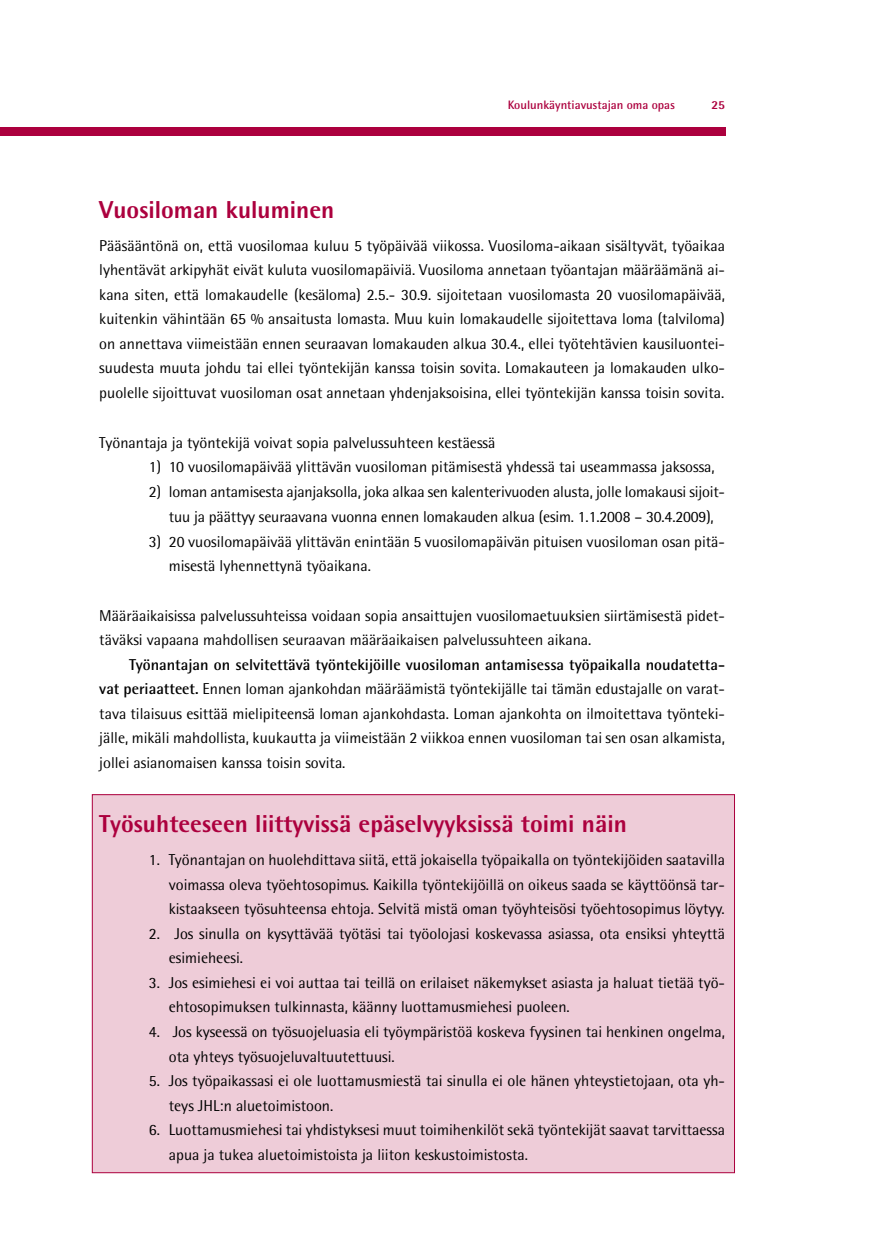
<style>
.page{position:relative;width:874px;height:1241px;background:#fff}
.page>*{position:absolute;margin:0;border:0;box-sizing:border-box;transform-origin:0 0}
.Otsikko_2{font:800 24.5px "Rotis Semi Sans";color:#ac003e}
.Luettelo{font:15.75px/24.5px "Rotis Semi Sans";color:#000}
.Leipis_eka_kpl{font:15.75px/24.5px "Rotis Semi Sans";color:#000;text-align:justify}
.Leipis{font:15.75px/24.5px "Rotis Semi Sans";color:#000;text-align:justify}
.t1{font:700 12.25px "Rotis Semi Sans";color:#ac003e}
.t2{font:800 12.25px "Rotis Semi Sans";color:#ac003e}
.s1{font-weight:700}
</style>
<div class="page">
<div style="left:0;top:127px;width:724px;height:8px;background:#ac003e"></div>
<div style="left:92px;top:794px;width:642px;height:378px;background:#eeccd8"></div>
<p class="t1" style="left:507px;top:97px;width:169px">Koulunkäyntiavustajan oma opas</p>
<p class="t2" style="left:711px;top:97px;width:15px">25</p>
<p class="Otsikko_2" style="left:99px;top:194px;width:236px">Vuosiloman kuluminen</p>
<p class="Leipis_eka_kpl" style="left:99px;top:233px;width:627px">Pääsääntönä on, että vuosilomaa kuluu 5 työpäivää viikossa. Vuosiloma-aikaan sisältyvät, työaikaa lyhentävät arkipyhät eivät kuluta vuosilomapäiviä. Vuosiloma annetaan työantajan määräämänä ai&shy;kana siten, että lomakaudelle (kesäloma) 2.5.- 30.9. sijoitetaan vuosilomasta 20 vuosilomapäivää, kuitenkin vähintään 65 % ansaitusta lomasta. Muu kuin lomakaudelle sijoitettava loma (talviloma) on annettava viimeistään ennen seuraavan lomakauden alkua 30.4., ellei työtehtävien kausiluontei&shy;suudesta muuta johdu tai ellei työntekijän kanssa toisin sovita. Lomakauteen ja lomakauden ulko&shy;puolelle sijoittuvat vuosiloman osat annetaan yhdenjaksoisina, ellei työntekijän kanssa toisin sovita.</p>
<p class="Leipis_eka_kpl" style="left:99px;top:430px;width:397px">Työnantaja ja työntekijä voivat sopia palvelussuhteen kestäessä</p>
<p class="Luettelo" style="left:149px;top:454px;width:567px">1) 10 vuosilomapäivää ylittävän vuosiloman pitämisestä yhdessä tai useammassa jaksossa,</p>
<p class="Luettelo" style="left:149px;top:478px;width:577px;line-height:25.2px;text-align:center">2) loman antamisesta ajanjaksolla, joka alkaa sen kalenterivuoden alusta, jolle lomakausi sijoit&shy;tuu ja päättyy seuraavana vuonna ennen lomakauden alkua (esim. 1.1.2008 – 30.4.2009),</p>
<p class="Luettelo" style="left:169px;top:528px;width:557px;text-indent:-20px">3) 20 vuosilomapäivää ylittävän enintään 5 vuosilomapäivän pituisen vuosiloman osan pitä&shy;misestä lyhennettynä työaikana.</p>
<p class="Leipis_eka_kpl" style="left:99px;top:603px;width:627px">Määräaikaisissa palvelussuhteissa voidaan sopia ansaittujen vuosilomaetuuksien siirtämisestä pidet&shy;täväksi vapaana mahdollisen seuraavan määräaikaisen palvelussuhteen aikana.</p>
<p class="Leipis" style="left:99px;top:652px;width:627px;text-indent:30px"><span class="s1">Työnantajan on selvitettävä työntekijöille vuosiloman antamisessa työpaikalla noudatetta&shy;vat periaatteet.</span> Ennen loman ajankohdan määräämistä työntekijälle tai tämän edustajalle on varat&shy;tava tilaisuus esittää mielipiteensä loman ajankohdasta. Loman ajankohta on ilmoitettava työnteki&shy;jälle, mikäli mahdollista, kuukautta ja viimeistään 2 viikkoa ennen vuosiloman tai sen osan alkamista, jollei asianomaisen kanssa toisin sovita.</p>
<p class="Otsikko_2" style="left:99px;top:808px;width:529px">Työsuhteeseen liittyvissä epäselvyyksissä toimi näin</p>
<p class="Luettelo" style="left:169px;top:847px;width:557px;text-align:justify;text-indent:-20px">1. Työnantajan on huolehdittava siitä, että jokaisella työpaikalla on työntekijöiden saatavilla voimassa oleva työehtosopimus. Kaikilla työntekijöillä on oikeus saada se käyttöönsä tar&shy;kistaakseen työsuhteensa ehtoja. Selvitä mistä oman työyhteisösi työehtosopimus löytyy.</p>
<p class="Luettelo" style="left:169px;top:921px;width:557px;text-indent:-20px">2. Jos sinulla on kysyttävää työtäsi tai työolojasi koskevassa asiassa, ota ensiksi yhteyttä esimieheesi.</p>
<p class="Luettelo" style="left:169px;top:970px;width:557px;text-indent:-20px">3. Jos esimiehesi ei voi auttaa tai teillä on erilaiset näkemykset asiasta ja haluat tietää työ&shy;ehtosopimuksen tulkinnasta, käänny luottamusmiehesi puoleen.</p>
<p class="Luettelo" style="left:169px;top:1019px;width:557px;text-indent:-20px">4. Jos kyseessä on työsuojeluasia eli työympäristöä koskeva fyysinen tai henkinen ongelma, ota yhteys työsuojeluvaltuutettuusi.</p>
<p class="Luettelo" style="left:169px;top:1068px;width:557px;text-indent:-20px">5. Jos työpaikassasi ei ole luottamusmiestä tai sinulla ei ole hänen yhteystietojaan, ota yh&shy;teys JHL:n aluetoimistoon.</p>
<p class="Luettelo" style="left:169px;top:1117px;width:557px;text-indent:-20px">6. Luottamusmiehesi tai yhdistyksesi muut toimihenkilöt sekä työntekijät saavat tarvittaessa apua ja tukea aluetoimistoista ja liiton keskustoimistosta.</p>
</div>
